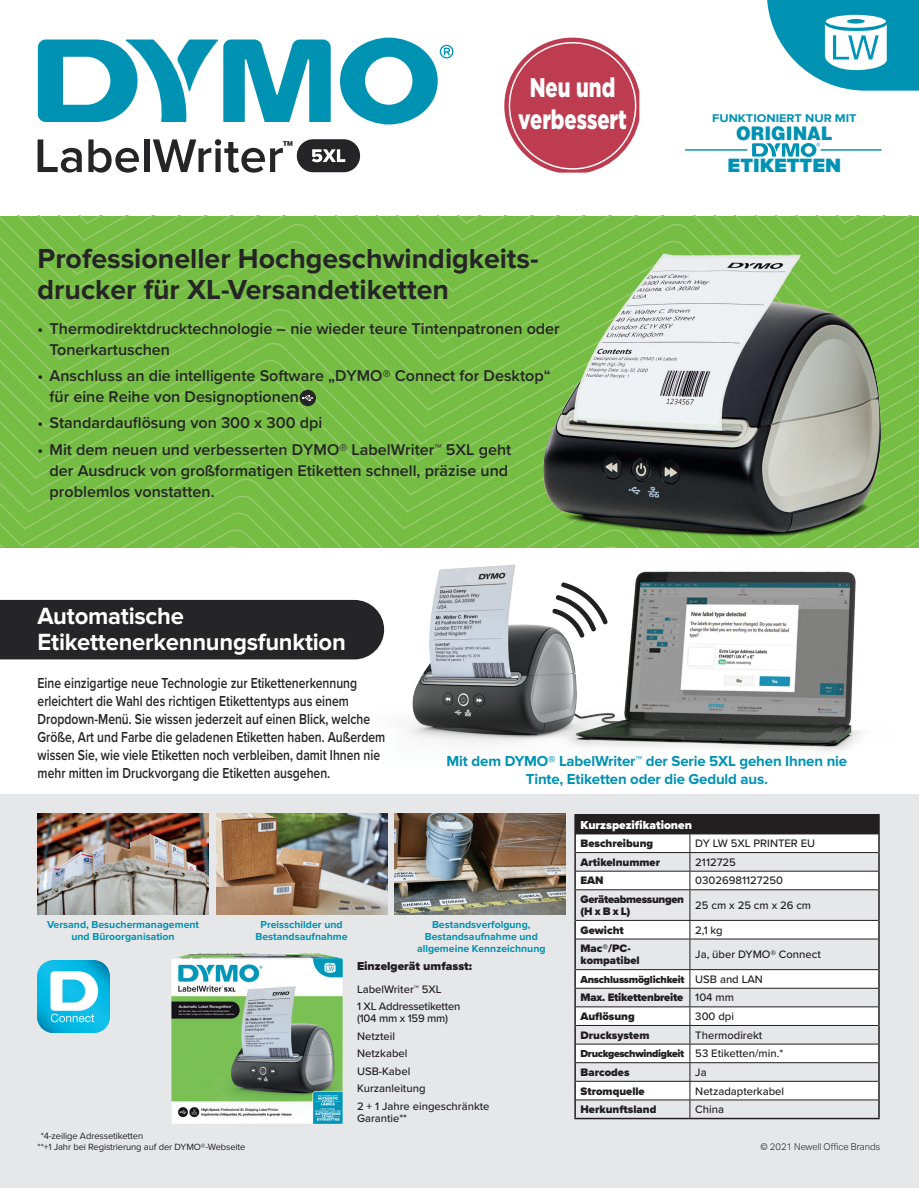
<style>
.page{position:relative;width:919px;height:1188px;background:#fff}
.page>*{position:absolute;margin:0;border:0;box-sizing:border-box;transform-origin:0 0}
.t1{font:700 28.5px/31.5px "Proxima Nova";color:#252426}
.t2{font:900 26.85px/32.2px "Gotham";color:#fff;text-align:center;scale:.75 1}
.t3{font:700 24.3px/25.5px "Proxima Nova";letter-spacing:-.01em;color:#fff}
.t4{font:900 19.95px "Proxima Nova";color:#0092b3;scale:1.07 1}
.t5{font:900 18.75px "Helvetica LT Std";color:#0092b3;scale:.94 1}
.t6{font:900 18px "Roboto";color:#231f20}
.t7{font:600 16.2px/21px "Proxima Nova";color:#252426}
.t8{font:600 15px/18px "Proxima Nova";color:#252426;scale:.81 1}
.t9{font:700 15px/18px "Proxima Nova";letter-spacing:-.01em;color:#0092b3;text-align:center}
.t10{font:900 12px "Proxima Nova";color:#231f20}
.t11{font:900 12px "Proxima Nova";color:#fff}
.t12{font:700 11.7px "Proxima Nova";color:#0092b3;scale:1.09 1}
.t13{font:500 11.25px/17.5px "Proxima Nova";color:#231f20}
.t14{font:900 11.25px/12px "Proxima Nova";color:#231f20}
.t15{font:500 11.25px/17.5px "Proxima Nova";letter-spacing:-.02em;color:#231f20}
.t16{font:900 11.25px/18.6px "Proxima Nova";letter-spacing:-.02em;color:#231f20}
.t17{font:900 11.25px/12px "Proxima Nova";letter-spacing:-.03em;color:#231f20}
.t18{font:700 10.5px/12px "Proxima Nova";color:#0092b3;text-align:center}
.t19{font:900 10.5px "Proxima Nova";letter-spacing:-.03em;color:#231f20}
.t20{font:9.3px/11.2px "Proxima Nova";letter-spacing:-.01em;color:#231f20}
.t21{font:300 9.3px "Aktiv Grotesk";color:#231f20}
.s1{font-weight:500;font-size:11.25px}
.s2{font-weight:500}
</style>
<div class="page">
<img style="left:336px;top:564px;width:526px;height:187px">
<div style="left:0;top:794px;width:919px;height:394px;background:#e6e7e9"></div>
<img style="left:38px;top:814px;width:171px;height:100px">
<img style="left:394px;top:814px;width:171px;height:100px">
<img style="left:216px;top:814px;width:171px;height:100px">
<img style="left:171px;top:953px;width:171px;height:170px">
<div style="left:0;top:600px;width:384px;height:59px;background:#252426"></div>
<svg style="left:504px;top:38px;width:135px;height:135px"></svg>
<hr style="left:820px;top:149px;width:61px;height:2px;background:#0092b3">
<hr style="left:685px;top:149px;width:62px;height:2px;background:#0092b3">
<svg style="left:752px;top:143px;width:68px;height:14px"></svg>
<div style="left:575px;top:814px;width:304px;height:20px;background:#231f20"></div>
<div style="left:576px;top:834px;width:302px;height:18px;background:#fff"></div>
<svg style="left:576px;top:853px;width:302px;height:264px"></svg>
<hr style="left:574px;top:814px;width:116px;height:1px;background:#231f20">
<svg style="left:574px;top:815px;width:2px;height:74px"></svg>
<svg style="left:878px;top:834px;width:1px;height:55px"></svg>
<hr style="left:574px;top:889px;width:2px;height:31px;background:#231f20">
<hr style="left:878px;top:889px;width:1px;height:31px;background:#231f20">
<svg style="left:574px;top:920px;width:2px;height:19px"></svg>
<svg style="left:878px;top:920px;width:1px;height:19px"></svg>
<hr style="left:574px;top:939px;width:2px;height:30px;background:#231f20">
<hr style="left:878px;top:939px;width:1px;height:30px;background:#231f20">
<svg style="left:574px;top:969px;width:2px;height:148px"></svg>
<svg style="left:878px;top:969px;width:1px;height:148px"></svg>
<hr style="left:574px;top:1117px;width:116px;height:2px;background:#231f20">
<hr style="left:690px;top:1117px;width:189px;height:2px;background:#231f20">
<hr style="left:576px;top:852px;width:114px;height:1px;background:#231f20">
<hr style="left:690px;top:852px;width:188px;height:1px;background:#231f20">
<hr style="left:576px;top:871px;width:114px;height:1px;background:#231f20">
<hr style="left:690px;top:871px;width:188px;height:1px;background:#231f20">
<svg style="left:689px;top:834px;width:1px;height:55px"></svg>
<hr style="left:576px;top:889px;width:114px;height:1px;background:#231f20">
<hr style="left:690px;top:889px;width:188px;height:1px;background:#231f20">
<hr style="left:689px;top:890px;width:1px;height:30px;background:#231f20">
<hr style="left:576px;top:920px;width:114px;height:1px;background:#231f20">
<hr style="left:690px;top:920px;width:188px;height:1px;background:#231f20">
<svg style="left:689px;top:920px;width:1px;height:18px"></svg>
<hr style="left:576px;top:938px;width:114px;height:1px;background:#231f20">
<hr style="left:690px;top:938px;width:188px;height:1px;background:#231f20">
<hr style="left:689px;top:939px;width:1px;height:30px;background:#231f20">
<hr style="left:576px;top:969px;width:114px;height:1px;background:#231f20">
<hr style="left:690px;top:969px;width:188px;height:1px;background:#231f20">
<hr style="left:576px;top:988px;width:114px;height:1px;background:#231f20">
<hr style="left:690px;top:988px;width:188px;height:1px;background:#231f20">
<hr style="left:576px;top:1006px;width:114px;height:1px;background:#231f20">
<hr style="left:690px;top:1006px;width:188px;height:1px;background:#231f20">
<hr style="left:576px;top:1025px;width:114px;height:1px;background:#231f20">
<hr style="left:690px;top:1025px;width:188px;height:1px;background:#231f20">
<hr style="left:576px;top:1043px;width:114px;height:1px;background:#231f20">
<hr style="left:690px;top:1043px;width:188px;height:1px;background:#231f20">
<hr style="left:576px;top:1062px;width:114px;height:1px;background:#231f20">
<hr style="left:690px;top:1062px;width:188px;height:1px;background:#231f20">
<hr style="left:576px;top:1081px;width:114px;height:1px;background:#231f20">
<hr style="left:690px;top:1081px;width:188px;height:1px;background:#231f20">
<hr style="left:576px;top:1099px;width:114px;height:1px;background:#231f20">
<hr style="left:690px;top:1099px;width:188px;height:1px;background:#231f20">
<svg style="left:689px;top:970px;width:1px;height:147px"></svg>
<svg style="left:0;top:216px;width:919px;height:332px;background:#7db359"></svg>
<img style="left:38px;top:961px;width:72px;height:72px">
<svg style="left:38px;top:40px;width:293px;height:82px"></svg>
<svg style="left:340px;top:38px;width:113px;height:86px"></svg>
<svg style="left:38px;top:139px;width:44px;height:34px"></svg>
<svg style="left:88px;top:139px;width:51px;height:34px"></svg>
<div style="left:144px;top:139px;width:5px;height:33px;background:#252426"></div>
<svg style="left:153px;top:139px;width:130px;height:34px"></svg>
<div style="left:297px;top:139px;width:63px;height:33px;background:#252426;border-radius:16px"></div>
<svg style="left:312px;top:149px;width:33px;height:13px"></svg>
<svg style="left:767px;top:0;width:152px;height:91px"></svg>
<p class="t6" style="left:282px;top:135px;width:13px">™</p>
<h2 class="t2" style="left:518px;top:71px;width:146px">Neu und verbessert</h2>
<h1 class="t1" style="left:38px;top:243px;width:503px">Professioneller Hochgeschwindigkeits&shy;drucker für XL-Versandetiketten</h1>
<p class="t7" style="left:50px;top:318px;width:512px;text-indent:-12px">• Thermodirektdrucktechnologie – nie wieder teure Tintenpatronen oder<br>Tonerkartuschen</p>
<p class="t7" style="left:50px;top:364px;width:502px;text-indent:-12px">• Anschluss an die intelligente Software „DYMO® Connect for Desktop“ für eine Reihe von Designoptionen</p>
<p class="t7" style="left:38px;top:412px;width:286px">• Standardauflösung von 300 x 300 dpi</p>
<p class="t7" style="left:50px;top:438px;width:463px;text-indent:-12px">• Mit dem neuen und verbesserten DYMO® LabelWriter™ 5XL geht der Ausdruck von großformatigen Etiketten schnell, präzise und problemlos vonstatten.</p>
<p class="t12" style="left:712px;top:112px;width:134px">FUNKTIONIERT NUR MIT</p>
<p class="t4" style="left:727px;top:151px;width:108px">ETIKETTEN</p>
<p class="t5" style="left:736px;top:121px;width:104px">ORIGINAL</p>
<h3 class="t3" style="left:38px;top:604px;width:310px">Automatische<br>Etikettenerkennungsfunktion</h3>
<p class="t8" style="left:38px;top:673px;width:431px">Eine einzigartige neue Technologie zur Etikettenerkennung erleichtert die Wahl des richtigen Etikettentyps aus einem Dropdown-Menü. Sie wissen jederzeit auf einen Blick, welche Größe, Art und Farbe die geladenen Etiketten haben. Außerdem wissen Sie, wie viele Etiketten noch verbleiben, damit Ihnen nie mehr mitten im Druckvorgang die Etiketten ausgehen.</p>
<p class="t9" style="left:446px;top:753px;width:402px">Mit dem DYMO® LabelWriter™ der Serie 5XL gehen Ihnen nie<br>Tinte, Etiketten oder die Geduld aus.</p>
<p class="t18" style="left:255px;top:918px;width:94px">Preisschilder und<br>Bestandsaufnahme</p>
<p class="t18" style="left:47px;top:918px;width:153px">Versand, Besuchermanagement und Büroorganisation</p>
<p class="t18" style="left:417px;top:918px;width:130px">Bestandsverfolgung,<br>Bestandsaufnahme und allgemeine Kennzeichnung</p>
<p class="t20" style="left:38px;top:1130px;width:209px;text-indent:3px">*4-zeilige Adressetiketten<br>**+1 Jahr bei Registrierung auf der DYMO®-Webseite</p>
<p class="t10" style="left:357px;top:957px;width:116px">Einzelgerät umfasst:</p>
<p class="t15" style="left:357px;top:979px;width:105px">LabelWriter™ 5XL<br>1 XL Addressetiketten</p>
<p class="t13" style="left:357px;top:1009px;width:134px">(104 mm x 159 mm)<br>Netzteil<br>Netzkabel<br>USB-Kabel<br>Kurzanleitung<br>2 + 1 Jahre eingeschränkte</p>
<p class="t13" style="left:357px;top:1109px;width:52px">Garantie**</p>
<p class="t11" style="left:580px;top:815px;width:113px">Kurzspezifikationen</p>
<p class="t14" style="left:580px;top:837px;width:74px">Beschreibung</p>
<p class="t13" style="left:695px;top:834px;width:121px">DY LW 5XL PRINTER EU</p>
<p class="t14" style="left:580px;top:856px;width:81px">Artikelnummer</p>
<p class="t13" style="left:695px;top:853px;width:42px">2112725</p>
<p class="t14" style="left:580px;top:874px;width:25px">EAN</p>
<p class="t13" style="left:695px;top:871px;width:89px">03026981127250</p>
<p class="t17" style="left:580px;top:893px;width:105px">Geräteabmessungen (H x B x L)</p>
<p class="t13" style="left:695px;top:896px;width:117px">25 cm x 25 cm x 26 cm</p>
<p class="t14" style="left:580px;top:923px;width:45px">Gewicht</p>
<p class="t13" style="left:695px;top:920px;width:29px">2,1 kg</p>
<p class="t14" style="left:580px;top:942px;width:61px">Mac®/PC&shy;kompatibel</p>
<p class="t13" style="left:695px;top:945px;width:127px">Ja, über DYMO® Connect</p>
<p class="t19" style="left:580px;top:971px;width:184px">Anschlussmöglichkeit <span class="s1">USB and LAN</span></p>
<p class="t16" style="left:580px;top:988px;width:155px">Max. Etikettenbreite <span class="s2">104 mm<br></span>Auflösung</p>
<p class="t13" style="left:695px;top:1007px;width:40px">300 dpi</p>
<p class="t14" style="left:580px;top:1029px;width:70px">Drucksystem</p>
<p class="t13" style="left:695px;top:1025px;width:69px">Thermodirekt</p>
<p class="t19" style="left:580px;top:1045px;width:204px">Druckgeschwindigkeit <span class="s1">53 Etiketten/min.*</span></p>
<p class="t14" style="left:580px;top:1066px;width:50px">Barcodes</p>
<p class="t13" style="left:695px;top:1063px;width:13px">Ja</p>
<p class="t14" style="left:580px;top:1084px;width:66px">Stromquelle</p>
<p class="t13" style="left:695px;top:1081px;width:90px">Netzadapterkabel</p>
<p class="t14" style="left:580px;top:1103px;width:77px">Herkunftsland</p>
<p class="t13" style="left:695px;top:1100px;width:30px">China</p>
<p class="t21" style="left:760px;top:1141px;width:121px">© 2021 Newell Office Brands</p>
</div>
